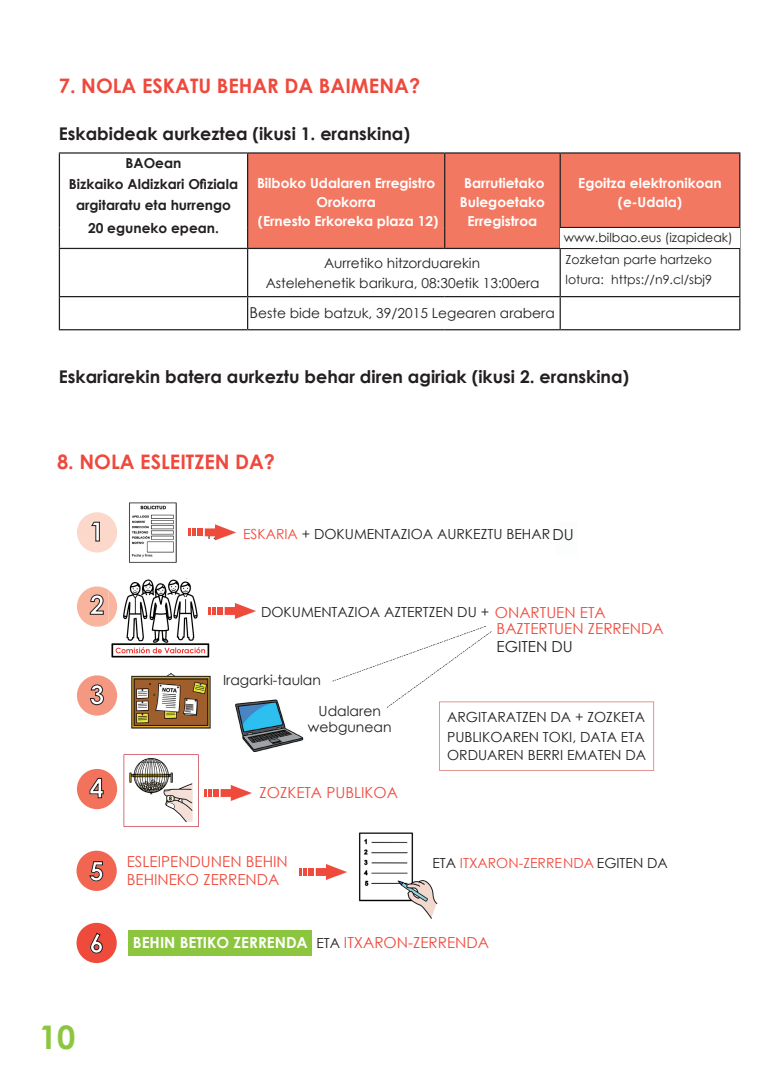
<style>
.page{position:relative;width:780px;height:1088px;background:#fff}
.page>*{position:absolute;margin:0;border:0;box-sizing:border-box;transform-origin:0 0}
.t1{font:700 32.5px "Century Gothic";color:#8bc63e}
.t2{font:700 26.25px "Century Gothic";color:#fff}
.t3{font:700 20px "Century Gothic";color:#ef493d}
.t4{font:700 17.5px "Century Gothic";color:#231f20}
.t5{font:15.25px/18.2px "Century Gothic";color:#ef4b3d}
.t6{font:700 15.25px "Century Gothic";color:#fff}
.t7{font:15.25px "Century Gothic";color:#231f20}
.t8{font:14px/18.9px "Century Gothic";color:#231f20}
.t9{font:14px "Century Gothic";color:#ef4b3d}
.t10{font:700 13.75px/19.4px "Century Gothic";color:#fff;text-align:center}
.t11{font:13.75px "Century Gothic";color:#231f20}
.t12{font:700 13.75px/21px "Century Gothic";color:#231f20;text-align:center}
.t13{font:12.5px/22.5px "Century Gothic";color:#231f20}
.s1{font-size:15px}
.s2{color:#ef4b3d}
.s3{font-size:15.25px;color:#ef4b3d}
.s4{color:#231f20}
.s5{font-size:26.25px}
.s6{font-weight:400;font-size:14px;color:#231f20}
.s7{font-weight:400;color:#ef4b3d}
</style>
<div class="page">
<div style="left:247px;top:153px;width:492px;height:96px;background:#f37861"></div>
<hr style="left:59px;top:152px;width:188px;height:2px;background:#231f20">
<hr style="left:59px;top:154px;width:1px;height:73px;background:#231f20">
<hr style="left:247px;top:152px;width:197px;height:2px;background:#231f20">
<hr style="left:247px;top:154px;width:1px;height:73px;background:#231f20">
<hr style="left:444px;top:152px;width:116px;height:2px;background:#231f20">
<hr style="left:444px;top:154px;width:1px;height:73px;background:#231f20">
<hr style="left:560px;top:152px;width:180px;height:2px;background:#231f20">
<hr style="left:559px;top:154px;width:2px;height:73px;background:#231f20">
<hr style="left:739px;top:154px;width:1px;height:73px;background:#231f20">
<svg style="left:59px;top:227px;width:1px;height:21px"></svg>
<svg style="left:247px;top:227px;width:1px;height:21px"></svg>
<svg style="left:444px;top:227px;width:1px;height:21px"></svg>
<hr style="left:559px;top:227px;width:181px;height:1px;background:#231f20">
<hr style="left:559px;top:228px;width:2px;height:20px;background:#231f20">
<hr style="left:59px;top:248px;width:188px;height:1px;background:#231f20">
<hr style="left:59px;top:249px;width:1px;height:47px;background:#231f20">
<hr style="left:247px;top:248px;width:197px;height:1px;background:#231f20">
<hr style="left:247px;top:249px;width:1px;height:47px;background:#231f20">
<hr style="left:444px;top:248px;width:116px;height:1px;background:#231f20">
<hr style="left:560px;top:248px;width:180px;height:1px;background:#231f20">
<hr style="left:559px;top:249px;width:2px;height:47px;background:#231f20">
<hr style="left:739px;top:249px;width:1px;height:47px;background:#231f20">
<hr style="left:59px;top:296px;width:188px;height:1px;background:#231f20">
<hr style="left:59px;top:297px;width:1px;height:32px;background:#231f20">
<hr style="left:247px;top:296px;width:197px;height:1px;background:#231f20">
<hr style="left:247px;top:297px;width:1px;height:32px;background:#231f20">
<hr style="left:444px;top:296px;width:116px;height:1px;background:#231f20">
<hr style="left:560px;top:296px;width:180px;height:1px;background:#231f20">
<hr style="left:559px;top:297px;width:2px;height:32px;background:#231f20">
<hr style="left:739px;top:297px;width:1px;height:32px;background:#231f20">
<hr style="left:59px;top:329px;width:188px;height:1px;background:#231f20">
<hr style="left:247px;top:329px;width:197px;height:1px;background:#231f20">
<hr style="left:444px;top:329px;width:116px;height:1px;background:#231f20">
<hr style="left:560px;top:329px;width:180px;height:1px;background:#231f20">
<img style="left:111px;top:578px;width:99px;height:80px">
<div style="left:77px;top:512px;width:40px;height:40px;background:#fcd8ca;border-radius:50%"></div>
<svg style="left:91px;top:522px;width:9px;height:20px"></svg>
<img style="left:129px;top:502px;width:48px;height:61px">
<div style="left:77px;top:675px;width:40px;height:41px;background:#f59881;border-radius:50%"></div>
<svg style="left:90px;top:684px;width:14px;height:21px"></svg>
<img style="left:131px;top:672px;width:80px;height:57px">
<img style="left:235px;top:699px;width:69px;height:52px">
<img style="left:109px;top:590px;width:8px;height:33px">
<svg style="left:77px;top:586px;width:32px;height:41px"></svg>
<svg style="left:205px;top:524px;width:31px;height:16px"></svg>
<div style="left:197px;top:529px;width:6px;height:7px;background:#ef4b3d"></div>
<svg style="left:188px;top:529px;width:8px;height:7px"></svg>
<div style="left:76px;top:923px;width:41px;height:40px;background:#ef4b3d;border-radius:50%"></div>
<svg style="left:90px;top:932px;width:13px;height:22px"></svg>
<div style="left:128px;top:930px;width:183px;height:26px;background:#8bc63e"></div>
<div style="left:77px;top:769px;width:40px;height:40px;background:#f3725b;border-radius:50%"></div>
<svg style="left:89px;top:778px;width:15px;height:20px"></svg>
<div style="left:76px;top:851px;width:41px;height:40px;background:#f26651;border-radius:50%"></div>
<svg style="left:89px;top:861px;width:14px;height:20px"></svg>
<img style="left:359px;top:832px;width:79px;height:87px">
<svg style="left:225px;top:603px;width:31px;height:16px"></svg>
<div style="left:217px;top:607px;width:6px;height:8px;background:#ef4b3d"></div>
<svg style="left:208px;top:607px;width:7px;height:8px"></svg>
<svg style="left:220px;top:785px;width:32px;height:16px"></svg>
<div style="left:213px;top:789px;width:6px;height:8px;background:#ef4b3d"></div>
<svg style="left:124px;top:754px;width:87px;height:73px"></svg>
<svg style="left:316px;top:864px;width:31px;height:16px"></svg>
<div style="left:308px;top:868px;width:6px;height:8px;background:#ef4b3d"></div>
<svg style="left:299px;top:868px;width:7px;height:8px"></svg>
<div style="left:560px;top:228px;width:179px;height:20px;background:#fcfefd"></div>
<svg style="left:332px;top:626px;width:322px;height:145px"></svg>
<h3 class="t3" style="left:59px;top:71px;width:363px">7. NOLA ESKATU BEHAR DA BAIMENA?</h3>
<p class="t4" style="left:59px;top:121px;width:353px">Eskabideak aurkeztea (ikusi 1. eranskina)</p>
<p class="t12" style="left:69px;top:152px;width:171px">BAOean<br>Bizkaiko Aldizkari Ofiziala argitaratu eta hurrengo</p>
<p class="t12" style="left:88px;top:217px;width:132px">20 eguneko epean.</p>
<p class="t10" style="left:257px;top:172px;width:183px">Bilboko Udalaren Erregistro<br>Orokorra<br>(Ernesto Erkoreka plaza 12)</p>
<p class="t10" style="left:460px;top:172px;width:86px">Barrutietako<br>Bulegoetako<br>Erregistroa</p>
<p class="t10" style="left:578px;top:172px;width:145px">Egoitza elektronikoan (e-Udala)</p>
<p class="t13" style="left:563px;top:226px;width:171px">www.bilbao.eus (izapideak)<br>Zozketan parte hartzeko</p>
<p class="t11" style="left:324px;top:253px;width:157px">Aurretiko hitzorduarekin</p>
<p class="t11" style="left:249px;top:303px;width:307px"><span class="s1">B</span>este bide batzuk, 39/2015 Legearen arabera</p>
<p class="t11" style="left:266px;top:273px;width:275px">Astelehenetik barikura, 08:30etik 13:00era</p>
<p class="t13" style="left:565px;top:268px;width:148px">lotura: https://n9.cl/sbj9</p>
<p class="t4" style="left:59px;top:364px;width:572px">Eskariarekin batera aurkeztu behar diren agiriak (ikusi 2. eranskina)</p>
<h3 class="t3" style="left:57px;top:447px;width:220px">8. NOLA ESLEITZEN DA?</h3>
<h2 class="t2" style="left:90px;top:512px;width:16px">1</h2>
<p class="t8" style="left:205px;top:524px;width:375px">1. <span class="s2">ESKARIA</span> + DOKUMENTAZIOA AURKEZTU BEHAR DA.</p>
<p class="t7" style="left:552px;top:524px;width:23px">DU</p>
<h2 class="t2" style="left:90px;top:585px;width:16px">2</h2>
<p class="t8" style="left:261px;top:602px;width:346px">DOKUMENTAZIOA AZTERTZEN DU + <span class="s3">ONARTUEN ETA</span></p>
<p class="t5" style="left:496px;top:619px;width:169px">BAZTERTUEN ZERRENDA</p>
<p class="t7" style="left:496px;top:636px;width:78px">EGITEN DU</p>
<h2 class="t2" style="left:90px;top:675px;width:16px">3</h2>
<p class="t8" style="left:318px;top:664px;width:64px;line-height:30.6px;text-indent:-96px">Iragarki-taulan<br>Udalaren</p>
<p class="t8" style="left:308px;top:718px;width:85px">webgunean</p>
<h2 class="t2" style="left:89px;top:768px;width:16px">4</h2>
<p class="t5" style="left:259px;top:783px;width:140px">ZOZKETA PUBLIKOA</p>
<p class="t8" style="left:447px;top:708px;width:200px;text-align:justify">ARGITARATZEN DA + ZOZKETA PUBLIKOAREN TOKI, DATA ETA ORDUAREN BERRI EMATEN DA</p>
<h2 class="t2" style="left:89px;top:851px;width:16px">5</h2>
<p class="t5" style="left:127px;top:852px;width:162px">ESLEIPENDUNEN BEHIN<br>BEHINEKO ZERRENDA</p>
<p class="t9" style="left:432px;top:853px;width:237px"><span class="s4">ETA</span> ITXARON-ZERRENDA <span class="s4">EGITEN DA</span></p>
<p class="t6" style="left:89px;top:931px;width:401px"><span class="s5">6</span> BEHIN BETIKO ZERRENDA <span class="s6">ETA</span> <span class="s7">ITXARON-ZERRENDA</span></p>
<h1 class="t1" style="left:39px;top:1013px;width:38px">10</h1>
</div>
